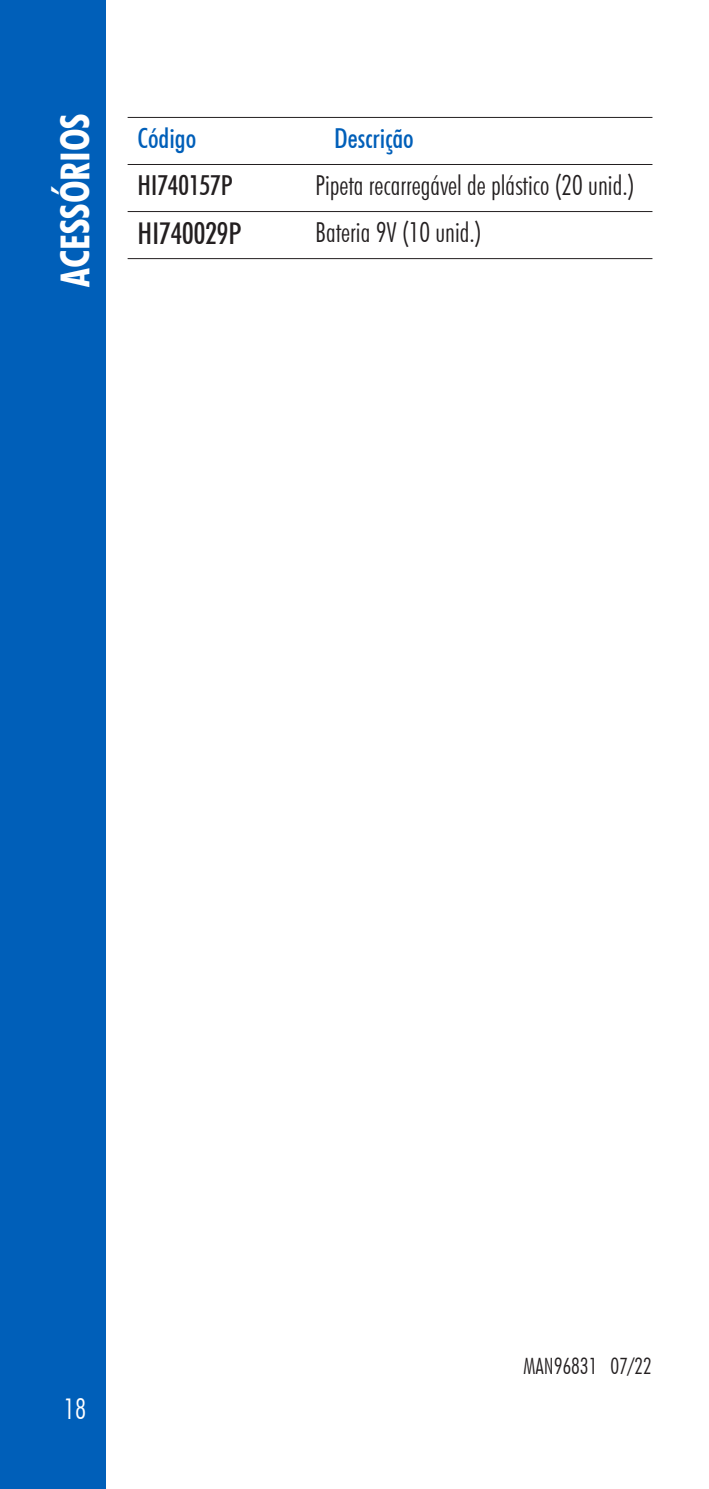
<style>
.page{position:relative;width:709px;height:1489px;background:#fff}
.page>*{position:absolute;margin:0;border:0;box-sizing:border-box;transform-origin:0 0}
.t1{font:700 condensed 40px "Futura BT";color:#fff}
.t2{font:500 condensed 30px "Futura BT";color:#231f20}
.t3{font:300 condensed 28.5px "Futura BT";color:#fff}
.t4{font:300 condensed 27.5px "Futura BT";color:#231f20}
.t5{font:500 condensed 27.5px "Futura BT";color:#005fb9}
.t6{font:500 condensed 27.5px "Futura BT";color:#231f20}
.t7{font:300 condensed 22.5px "Futura BT";color:#231f20}
</style>
<div class="page">
<div style="left:0;top:0;width:106px;height:1488px;background:#005fb9"></div>
<hr style="left:128px;top:117px;width:177px;height:1px;background:#231f20">
<hr style="left:305px;top:117px;width:347px;height:1px;background:#231f20">
<hr style="left:128px;top:164px;width:177px;height:1px;background:#231f20">
<hr style="left:305px;top:164px;width:347px;height:1px;background:#231f20">
<hr style="left:128px;top:211px;width:177px;height:1px;background:#231f20">
<hr style="left:305px;top:211px;width:347px;height:1px;background:#231f20">
<hr style="left:128px;top:258px;width:177px;height:1px;background:#231f20">
<hr style="left:305px;top:258px;width:347px;height:1px;background:#231f20">
<h1 class="t1" style="left:51px;top:286px;width:175px;rotate:-90deg">ACESSÓRIOS</h1>
<p class="t5" style="left:138px;top:122px;width:60px">Código</p>
<p class="t5" style="left:334px;top:122px;width:81px">Descrição</p>
<p class="t6" style="left:138px;top:169px;width:97px">HI740157P</p>
<p class="t4" style="left:315px;top:169px;width:321px">Pipeta recarregável de plástico (20 unid.)</p>
<p class="t2" style="left:138px;top:215px;width:105px">HI740029P</p>
<p class="t4" style="left:315px;top:216px;width:168px">Bateria 9V (10 unid.)</p>
<p class="t3" style="left:64px;top:1391px;width:24px">18</p>
<p class="t7" style="left:523px;top:1352px;width:130px">MAN96831 07/22</p>
</div>
